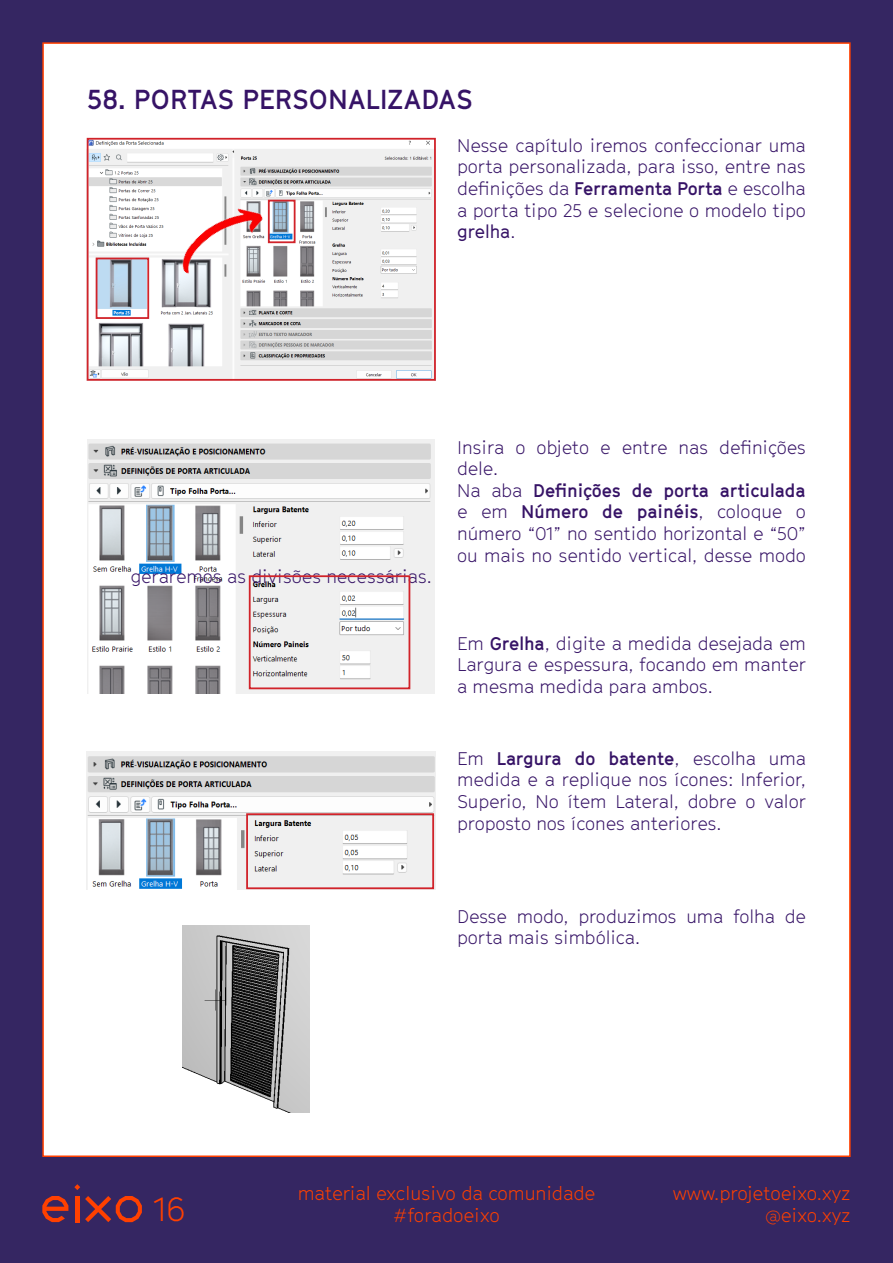
<style>
.page{position:relative;width:893px;height:1263px;background:#fff}
.page>*{position:absolute;margin:0;border:0;box-sizing:border-box;transform-origin:0 0}
.t1{font:300 33px "GT Cinetype";color:#ff4000}
.t2{font:700 27px "GT Cinetype";letter-spacing:.01em;color:#361366}
.t3{font:300 18.6px/22.4px "GT Cinetype";color:#ff4000;text-align:right}
.t4{font:300 18px/21.6px "GT Cinetype";color:#361366;text-align:justify}
.s1{font-weight:700}
.s2{font-weight:400}
</style>
<div class="page">
<div style="left:0;top:0;width:42px;height:1263px;background:#352662"></div>
<div style="left:851px;top:0;width:42px;height:1263px;background:#352662"></div>
<div style="left:31px;top:0;width:862px;height:42px;background:#352662"></div>
<div style="left:31px;top:1157px;width:862px;height:106px;background:#352662"></div>
<img style="left:90px;top:141px;width:343px;height:237px">
<img style="left:87px;top:439px;width:347px;height:255px">
<img style="left:87px;top:751px;width:349px;height:138px">
<img style="left:182px;top:926px;width:128px;height:186px">
<div style="left:87px;top:138px;width:349px;height:243px;border:2px solid #d1232a"></div>
<div style="left:96px;top:258px;width:53px;height:61px;border:2px solid #d1232a"></div>
<div style="left:268px;top:200px;width:28px;height:43px;border:2px solid #d1232a"></div>
<img style="left:161px;top:184px;width:116px;height:108px">
<div style="left:249px;top:575px;width:161px;height:114px;border:2px solid #d1232a"></div>
<div style="left:246px;top:813px;width:188px;height:76px;border:2px solid #d1232a"></div>
<svg style="left:42px;top:1196px;width:26px;height:26px"></svg>
<svg style="left:74px;top:1184px;width:6px;height:6px"></svg>
<hr style="left:75px;top:1196px;width:4px;height:26px;background:#ff4000">
<svg style="left:85px;top:1196px;width:57px;height:26px"></svg>
<p class="t2" style="left:87px;top:83px;width:387px">58. PORTAS PERSONALIZADAS</p>
<p class="t4" style="left:457px;top:134px;width:350px">Nesse capítulo iremos confeccionar uma porta personalizada, para isso, entre nas defnições da <span class="s1">Ferramenta Porta</span> e escolha a porta tipo 25 e selecione o modelo tipo <span class="s2">grelha</span>.</p>
<p class="t4" style="left:130px;top:566px;width:303px">geraremos as divisões necessárias.</p>
<p class="t4" style="left:457px;top:436px;width:350px">Insira o objeto e entre nas defnições dele.</p>
<p class="t4" style="left:457px;top:479px;width:350px">Na aba <span class="s1">Defnições de porta articulada </span>e em <span class="s1">Número de painéis</span>, coloque o número “01” no sentido horizontal e “50” ou mais no sentido vertical, desse modo</p>
<p class="t4" style="left:457px;top:632px;width:350px">Em <span class="s1">Grelha</span>, digite a medida desejada em Largura e espessura, focando em manter a mesma medida para ambos.</p>
<p class="t4" style="left:457px;top:747px;width:350px">Em <span class="s1">Largura do batente</span>, escolha uma medida e a replique nos ícones: Inferior, Superio, No ítem Lateral, dobre o valor proposto nos ícones anteriores.</p>
<p class="t4" style="left:457px;top:905px;width:350px">Desse modo, produzimos uma folha de porta mais simbólica.</p>
<h1 class="t1" style="left:153px;top:1190px;width:34px">16</h1>
<p class="t3" style="left:298px;top:1182px;width:299px;text-align:center">material exclusivo da comunidade #foradoeixo</p>
<p class="t3" style="left:673px;top:1182px;width:179px">www.projetoeixo.xyz @eixo.xyz</p>
</div>
